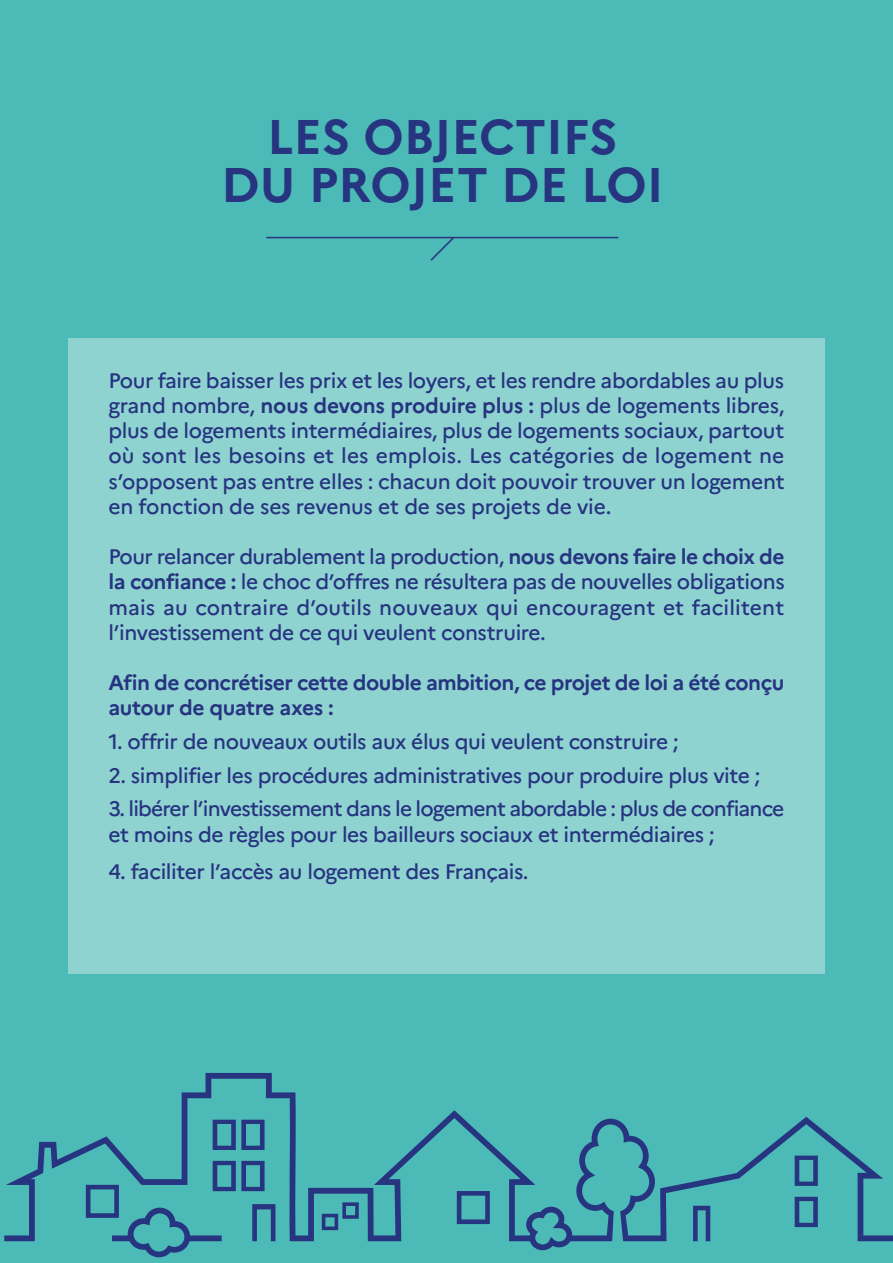
<style>
.page{position:relative;width:893px;height:1263px;background:#4cbab6}
.page>*{position:absolute;margin:0;border:0;box-sizing:border-box;transform-origin:0 0}
.t1{font:700 48.6px/48.6px "Marianne";color:#273480;text-align:center}
.t2{font:500 21px/25.2px "Marianne";letter-spacing:-.02em;color:#273480;text-align:justify}
.t3{font:500 21px/25.2px "Marianne";letter-spacing:-.04em;color:#273480}
.t4{font:700 21px/25.2px "Marianne";letter-spacing:-.025em;color:#273480}
.s1{font-weight:700}
</style>
<div class="page">
<svg style="left:4px;top:1073px;width:889px;height:177px"></svg>
<svg style="left:322px;top:1202px;width:37px;height:28px"></svg>
<svg style="left:86px;top:1161px;width:189px;height:96px"></svg>
<hr style="left:267px;top:237px;width:351px;height:1px;background:#273480">
<svg style="left:429px;top:236px;width:26px;height:25px"></svg>
<div style="left:68px;top:338px;width:757px;height:636px;background:#8fd3d1"></div>
<h1 class="t1" style="left:221px;top:112px;width:444px">LES OBJECTIFS<br>DU PROJET DE LOI</h1>
<p class="t2" style="left:108px;top:366px;width:678px">Pour faire baisser les prix et les loyers, et les rendre abordables au plus grand nombre, <span class="s1">nous devons produire plus :</span> plus de logements libres, plus de logements intermédiaires, plus de logements sociaux, partout où sont les besoins et les emplois. Les catégories de logement ne s’opposent pas entre elles : chacun doit pouvoir trouver un logement en fonction de ses revenus et de ses projets de vie.</p>
<p class="t2" style="left:108px;top:542px;width:678px">Pour relancer durablement la production, <span class="s1">nous devons faire le choix de la confiance :</span> le choc d’offres ne résultera pas de nouvelles obligations mais au contraire d’outils nouveaux qui encouragent et facilitent l’investissement de ce qui veulent construire.</p>
<p class="t4" style="left:108px;top:670px;width:677px">Afin de concrétiser cette double ambition, ce projet de loi a été conçu autour de quatre axes :</p>
<p class="t2" style="left:108px;top:727px;width:572px">1. offrir de nouveaux outils aux élus qui veulent construire ;</p>
<p class="t2" style="left:108px;top:761px;width:654px">2. simplifier les procédures administratives pour produire plus vite ;</p>
<p class="t3" style="left:108px;top:795px;width:677px">3. libérer l’investissement dans le logement abordable : plus de confiance et moins de règles pour les bailleurs sociaux et intermédiaires ;</p>
<p class="t2" style="left:108px;top:857px;width:422px">4. faciliter l’accès au logement des Français.</p>
</div>
